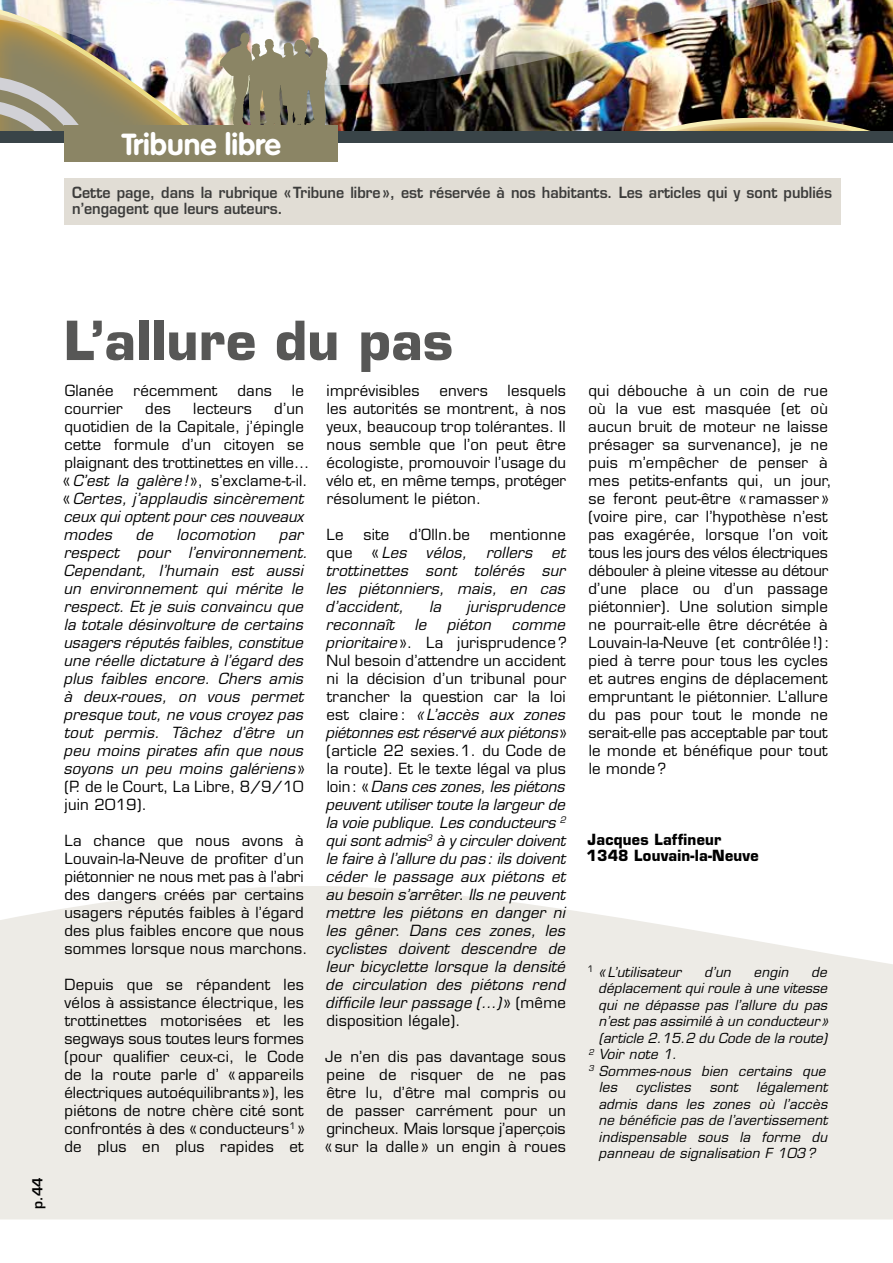
<style>
.page{position:relative;width:893px;height:1263px;background:#fff}
.page>*{position:absolute;margin:0;border:0;box-sizing:border-box;transform-origin:0 0}
.t1{font:700 52.5px "Eurostile LT Std";color:#575756}
.t2{font:700 30px "VAG Rounded Std";color:#fff}
.t3{font:15px/18px "Eurostile LT Std";letter-spacing:.015em;color:#000}
.t4{font:italic 15px/18px "Eurostile LT Std";letter-spacing:.015em;color:#000}
.t5{font:600 15px/16.5px "Eurostile LT Std";color:#3c3c3b;scale:.95 1}
.t6{font:700 15px/16.5px "Eurostile LT Std";letter-spacing:.015em;color:#000;scale:.96 1}
.t7{font:italic 13.5px/16.5px "Eurostile LT Std";letter-spacing:.015em;color:#000;text-align:justify}
.t8{font:600 13.5px "Eurostile LT Std";color:#000}
.s1{font-style:italic}
.s2{font-style:normal}
</style>
<div class="page">
<svg style="left:0;top:886px;width:893px;height:333px;background:#eeece7"></svg>
<div style="left:0;top:6px;width:893px;height:127px;background:#fff;opacity:.75"></div>
<svg style="left:0;top:85px;width:111px;height:46px;background:#a19c86"></svg>
<img style="left:0;top:0;width:893px;height:85px">
<img style="left:220px;top:33px;width:107px;height:92px">
<div style="left:0;top:131px;width:893px;height:11px;background:#394448"></div>
<div style="left:65px;top:125px;width:273px;height:37px;background:#8b8565"></div>
<div style="left:64px;top:178px;width:776px;height:46px;background:#e1ddd5"></div>
<h2 class="t2" style="left:122px;top:127px;width:161px">Tribune libre</h2>
<p class="t5" style="left:72px;top:184px;width:801px">Cette page, dans la rubrique «Tribune libre», est réservée à nos habitants. Les articles qui y sont publiés n’engagent que leurs auteurs.</p>
<p class="t8" style="left:29px;top:1209px;width:33px;rotate:-90deg">p.44</p>
<h1 class="t1" style="left:64px;top:308px;width:391px">L’allure du pas</h1>
<p class="t3" style="left:65px;top:382px;width:50px">Glanée</p>
<p class="t3" style="left:134px;top:382px;width:85px">récemment</p>
<p class="t3" style="left:237px;top:382px;width:36px">dans</p>
<p class="t3" style="left:292px;top:382px;width:13px">le</p>
<p class="t3" style="left:64px;top:400px;width:60px">courrier</p>
<p class="t3" style="left:145px;top:400px;width:27px">des</p>
<p class="t3" style="left:193px;top:400px;width:60px">lecteurs</p>
<p class="t3" style="left:63px;top:400px;width:248px;text-indent:211px">d’un quotidien de la Capitale, j’épingle cette formule d’un citoyen se plaignant des trottinettes en ville… «<span class="s1">C’est la galère !</span> », s’exclame-t-il. «<span class="s1">Certes, j’applaudis sincèrement ceux qui optent pour ces nouveaux modes</span></p>
<p class="t4" style="left:136px;top:526px;width:19px">de</p>
<p class="t4" style="left:176px;top:526px;width:80px">locomotion</p>
<p class="t4" style="left:63px;top:526px;width:246px;text-indent:216px">par respect pour l’environnement.<br>Cependant, l’humain est aussi un environnement qui mérite le respect. Et je suis convaincu que la totale désinvolture de certains usagers réputés faibles, constitue une réelle dictature à l’égard des plus faibles encore. Chers amis à deux-roues, on vous permet presque tout, ne vous croyez pas tout permis. Tâchez d’être un peu moins pirates afin que nous soyons un peu moins galériens <span class="s2">» (P. de le Court, La Libre, 8/9/10 juin 2019).</span></p>
<p class="t3" style="left:64px;top:832px;width:245px">La chance que nous avons à<br>Louvain-la-Neuve de profiter d’un piétonnier ne nous met pas à l’abri des dangers créés par certains usagers réputés faibles à l’égard des plus faibles encore que nous sommes lorsque nous marchons.</p>
<p class="t3" style="left:64px;top:976px;width:242px;text-align:justify">Depuis que se répandent les vélos à assistance électrique, les trottinettes motorisées et les segways sous toutes leurs formes (pour qualifier ceux-ci, le Code de la route parle d’ « appareils électriques autoéquilibrants »), les piétons de notre chère cité sont confrontés à des « conducteurs<sup>1</sup> » de plus en plus rapides et</p>
<p class="t3" style="left:326px;top:382px;width:241px;text-align:justify;text-indent:181px">lesquels les autorités se montrent, à nos yeux, beaucoup trop tolérantes. Il nous semble que l’on peut être écologiste, promouvoir l’usage du vélo et, en même temps, protéger résolument le piéton.</p>
<p class="t3" style="left:326px;top:526px;width:19px">Le</p>
<p class="t3" style="left:363px;top:526px;width:27px">site</p>
<p class="t3" style="left:409px;top:526px;width:62px">d’Olln.be</p>
<p class="t3" style="left:490px;top:526px;width:77px">mentionne</p>
<p class="t3" style="left:326px;top:544px;width:28px">que</p>
<p class="t4" style="left:371px;top:544px;width:37px"><span class="s2">«</span> Les</p>
<p class="t4" style="left:426px;top:544px;width:43px">vélos,</p>
<p class="t4" style="left:486px;top:544px;width:48px">rollers</p>
<p class="t3" style="left:327px;top:382px;width:95px">imprévisibles</p>
<p class="t3" style="left:439px;top:382px;width:50px">envers</p>
<p class="t4" style="left:325px;top:544px;width:241px;text-align:justify;text-indent:226px">et trottinettes sont tolérés sur les piétonniers, mais, en cas d’accident,</p>
<p class="t4" style="left:429px;top:598px;width:13px">la</p>
<p class="t4" style="left:466px;top:598px;width:100px">jurisprudence</p>
<p class="t4" style="left:326px;top:616px;width:70px">reconnaît</p>
<p class="t4" style="left:414px;top:616px;width:13px">le</p>
<p class="t4" style="left:447px;top:616px;width:46px">piéton</p>
<p class="t4" style="left:325px;top:616px;width:243px;text-indent:186px">comme prioritaire <span class="s2">». La jurisprudence ?<br>Nul besoin d’attendre un accident ni la décision d’un tribunal pour trancher la question car la loi est claire :</span> « L’accès aux zones piétonnes est réservé aux piétons<span class="s2">» (article 22 sexies.1. du Code de la route). Et le texte légal va plus loin: «</span>Dans ces zones, les piétons peuvent utiliser toute la largeur de la voie publique. Les conducteurs <sup>2 </sup>qui sont admis<sup>3</sup> à y circuler doivent le faire à l’allure du pas: ils doivent céder le passage aux piétons et au besoin s’arrêter. Ils ne peuvent mettre les piétons en danger ni les gêner. Dans ces zones, les cyclistes doivent descendre de leur bicyclette lorsque la densité de circulation des piétons rend difficile leur passage (…) <span class="s2">» (même disposition légale).</span></p>
<p class="t3" style="left:325px;top:1048px;width:243px;text-align:justify">Je n’en dis pas davantage sous peine de risquer de ne pas être lu, d’être mal compris ou de passer carrément pour un grincheux. Mais lorsque j’aperçois « sur la dalle » un engin à roues</p>
<p class="t3" style="left:588px;top:382px;width:245px">qui débouche à un coin de rue où la vue est masquée (et où aucun bruit de moteur ne laisse présager sa survenance), je ne puis m’empêcher de penser à mes petits-enfants qui, un jour, se feront peut-être « ramasser » (voire pire, car l’hypothèse n’est pas exagérée, lorsque l’on voit tous les jours des vélos électriques débouler à pleine vitesse au détour d’une place ou d’un passage piétonnier). Une solution simple ne pourrait-elle être décrétée à<br>Louvain-la-Neuve (et contrôlée !): pied à terre pour tous les cycles et autres engins de déplacement empruntant le piétonnier. L’allure du pas pour tout le monde ne serait-elle pas acceptable par tout le monde et bénéfique pour tout le monde ?</p>
<p class="t6" style="left:586px;top:831px;width:181px">Jacques Laffineur<br>1348 Louvain-la-Neuve</p>
<p class="t7" style="left:587px;top:964px;width:95px"><sup>1</sup> « L’utilisateur</p>
<p class="t7" style="left:704px;top:964px;width:28px">d’un</p>
<p class="t7" style="left:754px;top:964px;width:36px">engin</p>
<p class="t7" style="left:811px;top:964px;width:17px">de</p>
<p class="t7" style="left:598px;top:980px;width:231px">déplacement qui roule à une vitesse</p>
<p class="t7" style="left:598px;top:997px;width:231px">qui ne dépasse pas l’allure du pas</p>
<p class="t7" style="left:598px;top:1013px;width:231px">n’est pas assimilé à un conducteur »</p>
<p class="t7" style="left:599px;top:1030px;width:230px">(article 2.15.2 du Code de la route)</p>
<p class="t7" style="left:588px;top:1046px;width:90px"><sup>2</sup> Voir note 1.</p>
<p class="t7" style="left:588px;top:1063px;width:239px"><sup>3</sup> Sommes-nous bien certains que</p>
<p class="t7" style="left:599px;top:1079px;width:20px">les</p>
<p class="t7" style="left:636px;top:1079px;width:57px">cyclistes</p>
<p class="t7" style="left:709px;top:1079px;width:30px">sont</p>
<p class="t7" style="left:598px;top:1079px;width:230px;text-indent:158px">légalement admis dans les zones où l’accès ne bénéficie pas de l’avertissement indispensable sous la forme du panneau de signalisation F 103?</p>
</div>
